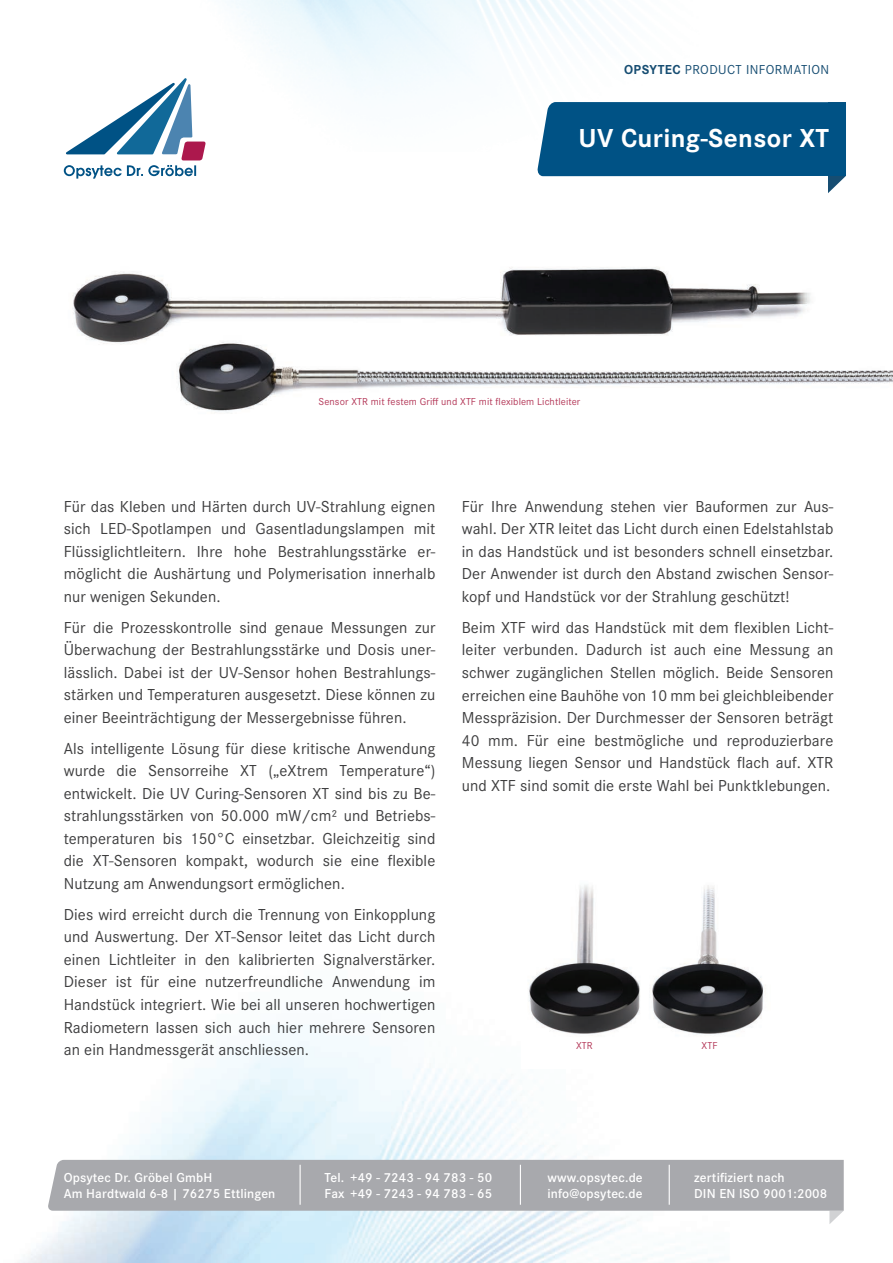
<style>
.page{position:relative;width:893px;height:1263px;background:#fff}
.page>*{position:absolute;margin:0;border:0;box-sizing:border-box;transform-origin:0 0}
.t1{font:700 27px "Corporate S";letter-spacing:.015em;color:#fff}
.t2{font:16.5px/22.5px "Corporate S";letter-spacing:.005em;color:#3e3e3f;text-align:justify}
.t3{font:600 13.5px/16.2px "Corporate S";letter-spacing:.01em;color:#fff}
.t4{font:13.5px "Corporate S";letter-spacing:.03em;color:#164d72}
.t5{font:10.5px "Corporate S";letter-spacing:.01em;color:#b43959}
.s1{font-weight:700}
</style>
<div class="page">
<img style="left:22px;top:1025px;width:708px;height:238px">
<svg style="left:48px;top:1160px;width:796px;height:64px;background:#b5b8bd"></svg>
<hr style="left:300px;top:1165px;width:1px;height:40px;background:#fff">
<hr style="left:520px;top:1165px;width:1px;height:40px;background:#fff">
<hr style="left:669px;top:1165px;width:1px;height:40px;background:#fff">
<svg style="left:537px;top:102px;width:309px;height:91px"></svg>
<svg style="left:64px;top:78px;width:142px;height:101px"></svg>
<img style="left:70px;top:266px;width:823px;height:147px">
<img style="left:521px;top:885px;width:245px;height:183px">
<p class="t4" style="left:624px;top:62px;width:207px"><span class="s1">Opsytec</span> Product Information</p>
<h1 class="t1" style="left:578px;top:122px;width:252px">UV Curing-Sensor XT</h1>
<p class="t5" style="left:318px;top:395px;width:263px">Sensor XTR mit festem Griff und XTF mit flexiblem Lichtleiter</p>
<p class="t2" style="left:64px;top:495px;width:373px">Für das Kleben und Härten durch UV-Strahlung eignen sich LED-Spotlampen und Gasentladungslampen mit Flüssiglichtleitern. Ihre hohe Bestrahlungsstärke er&shy;möglicht die Aushärtung und Polymerisation innerhalb nur wenigen Sekunden.</p>
<p class="t2" style="left:64px;top:616px;width:373px">Für die Prozesskontrolle sind genaue Messungen zur Überwachung der Bestrahlungsstärke und Dosis uner&shy;lässlich. Dabei ist der UV-Sensor hohen Bestrahlungs&shy;stärken und Temperaturen ausgesetzt. Diese können zu einer Beeinträchtigung der Messergebnisse führen.</p>
<p class="t2" style="left:64px;top:737px;width:373px">Als intelligente Lösung für diese kritische Anwendung wurde die Sensorreihe XT („eXtrem Temperature“) entwickelt. Die UV Curing-Sensoren XT sind bis zu Be&shy;strahlungsstärken von 50.000 mW/cm² und Betriebs&shy;temperaturen bis 150°C einsetzbar. Gleichzeitig sind die XT-Sensoren kompakt, wodurch sie eine flexible Nutzung am Anwendungsort ermöglichen.</p>
<p class="t2" style="left:64px;top:903px;width:373px">Dies wird erreicht durch die Trennung von Einkopplung und Auswertung. Der XT-Sensor leitet das Licht durch einen Lichtleiter in den kalibrierten Signalverstärker.<br>Dieser ist für eine nutzerfreundliche Anwendung im Handstück integriert. Wie bei all unseren hochwertigen Radiometern lassen sich auch hier mehrere Sensoren an ein Handmessgerät anschliessen.</p>
<p class="t2" style="left:462px;top:495px;width:373px">Für Ihre Anwendung stehen vier Bauformen zur Aus&shy;wahl. Der XTR leitet das Licht durch einen Edelstahlstab in das Handstück und ist besonders schnell einsetzbar.<br>Der Anwender ist durch den Abstand zwischen Sensor&shy;kopf und Handstück vor der Strahlung geschützt!</p>
<p class="t2" style="left:462px;top:616px;width:373px">Beim XTF wird das Handstück mit dem flexiblen Licht&shy;leiter verbunden. Dadurch ist auch eine Messung an schwer zugänglichen Stellen möglich. Beide Sensoren erreichen eine Bauhöhe von 10 mm bei gleichbleibender Messpräzision. Der Durchmesser der Sensoren beträgt 40 mm. Für eine bestmögliche und reproduzierbare Messung liegen Sensor und Handstück flach auf. XTR und XTF sind somit die erste Wahl bei Punktklebungen.</p>
<p class="t5" style="left:576px;top:1040px;width:18px">XTR</p>
<p class="t5" style="left:702px;top:1040px;width:17px">XTF</p>
<p class="t3" style="left:64px;top:1169px;width:213px">Opsytec Dr. Gröbel GmbH<br>Am Hardtwald 6-8 | 76275 Ettlingen</p>
<p class="t3" style="left:325px;top:1169px;width:169px">Tel. +49 - 7243 - 94 783 - 50<br>Fax +49 - 7243 - 94 783 - 65</p>
<p class="t3" style="left:547px;top:1169px;width:97px">www.opsytec.de info@opsytec.de</p>
<p class="t3" style="left:694px;top:1169px;width:135px">zertifiziert nach<br>DIN EN ISO 9001:2008</p>
</div>
